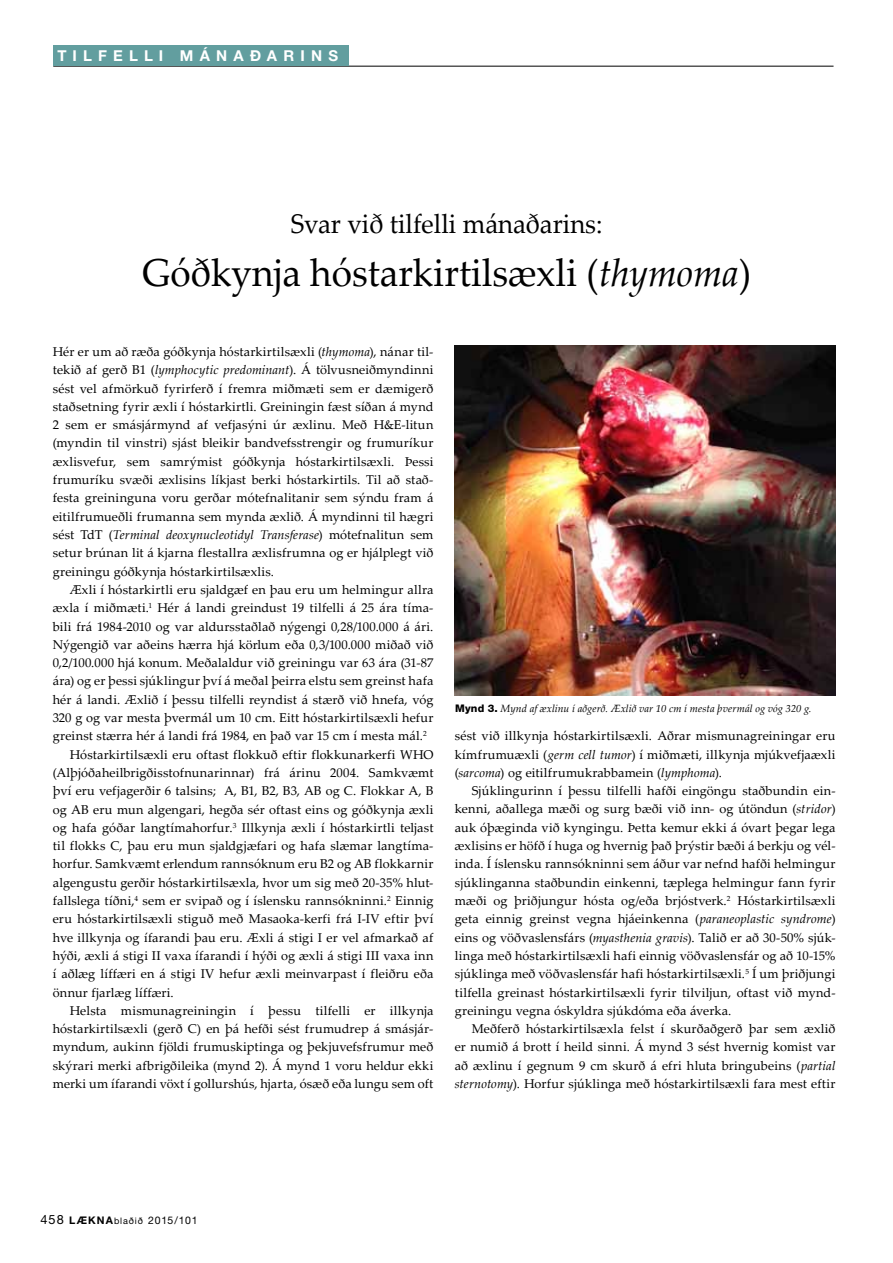
<style>
.page{position:relative;width:893px;height:1263px;background:#fff}
.page>*{position:absolute;margin:0;border:0;box-sizing:border-box;transform-origin:0 0}
.t1{font:39px "Palatino Linotype";color:#000;scale:.95 1}
.t2{font:27px "Palatino Linotype";color:#000;scale:.95 1}
.t3{font:700 15px "Helvetica Neue";letter-spacing:.41em;color:#fff}
.t4{font:12.75px/18.3px "Palatino Linotype";letter-spacing:.015em;color:#000;text-align:justify}
.t5{font:italic 10.5px "Palatino Linotype";letter-spacing:.01em;color:#000}
.t6{font:10.5px "Helvetica Neue";letter-spacing:.065em;color:#000}
.s1{font-style:italic}
.s2{font-family:"Helvetica Neue";font-weight:800;font-style:normal}
.s3{font-size:12.75px}
.s4{font-weight:700}
.s5{font-size:9px}
</style>
<div class="page">
<hr style="left:53px;top:66px;width:780px;height:1px;background:#000">
<img style="left:455px;top:345px;width:381px;height:350px">
<div style="left:53px;top:45px;width:295px;height:21px;background:#629e9f"></div>
<p class="t3" style="left:57px;top:46px;width:282px">TILFELLI MÁNAÐARINS</p>
<h2 class="t2" style="left:291px;top:205px;width:330px">Svar við tilfelli mánaðarins:</h2>
<h1 class="t1" style="left:142px;top:245px;width:642px">Góðkynja hóstarkirtilsæxli (<span class="s1">thymoma</span>)</h1>
<p class="t4" style="left:53px;top:342px;width:382px">Hér er um að ræða góðkynja hóstarkirtilsæxli (<span class="s1">thymoma</span>), nánar til&shy;tekið af gerð B1 (<span class="s1">lymphocytic predominant</span>). Á tölvusneiðmyndinni sést vel afmörkuð fyrirferð í fremra miðmæti sem er dæmigerð staðsetning fyrir æxli í hóstarkirtli. Greiningin fæst síðan á mynd 2 sem er smásjármynd af vefjasýni úr æxlinu. Með H&amp;E-litun (myndin til vinstri) sjást bleikir bandvefsstrengir og frumuríkur æxlisvefur, sem samrýmist góðkynja hóstarkirtilsæxli. Þessi frumuríku svæði æxlisins líkjast berki hóstarkirtils. Til að stað&shy;festa greininguna voru gerðar mótefnalitanir sem sýndu fram á eitilfrumueðli frumanna sem mynda æxlið. Á myndinni til hægri sést TdT (<span class="s1">Terminal deoxynucleotidyl Transferase</span>) mótefnalitun sem setur brúnan lit á kjarna flestallra æxlisfrumna og er hjálplegt við greiningu góðkynja hóstarkirtilsæxlis.</p>
<p class="t4" style="left:70px;top:580px;width:365px">Æxli í hóstarkirtli eru sjaldgæf en þau eru um helmingur allra</p>
<p class="t4" style="left:53px;top:598px;width:382px">æxla í miðmæti.<sup>1</sup> Hér á landi greindust 19 tilfelli á 25 ára tíma-</p>
<p class="t4" style="left:53px;top:616px;width:382px">bili frá 1984-2010 og var aldursstaðlað nýgengi 0,28/100.000 á ári.</p>
<p class="t4" style="left:53px;top:635px;width:382px">Nýgengið var aðeins hærra hjá körlum eða 0,3/100.000 miðað við</p>
<p class="t4" style="left:53px;top:653px;width:382px">0,2/100.000 hjá konum. Meðalaldur við greiningu var 63 ára (31-87</p>
<p class="t4" style="left:53px;top:671px;width:382px">ára) og er þessi sjúklingur því á meðal þeirra elstu sem greinst hafa</p>
<p class="t4" style="left:53px;top:690px;width:382px">hér á landi. Æxlið í þessu tilfelli reyndist á stærð við hnefa, vóg</p>
<p class="t4" style="left:53px;top:708px;width:382px">320 g og var mesta þvermál um 10 cm. Eitt hóstarkirtilsæxli hefur</p>
<p class="t4" style="left:53px;top:726px;width:376px">greinst stærra hér á landi frá 1984, en það var 15 cm í mesta mál.<sup>2</sup></p>
<p class="t4" style="left:70px;top:745px;width:365px">Hóstarkirtilsæxli eru oftast flokkuð eftir flokkunarkerfi WHO</p>
<p class="t4" style="left:53px;top:763px;width:382px">(Alþjóðaheilbrigðisstofnunarinnar) frá árinu 2004. Samkvæmt</p>
<p class="t4" style="left:53px;top:781px;width:382px">því eru vefjagerðir 6 talsins; A, B1, B2, B3, AB og C. Flokkar A, B</p>
<p class="t4" style="left:53px;top:799px;width:382px">og AB eru mun algengari, hegða sér oftast eins og góðkynja æxli</p>
<p class="t4" style="left:53px;top:818px;width:382px">og hafa góðar langtímahorfur.<sup>3</sup> Illkynja æxli í hóstarkirtli teljast</p>
<p class="t4" style="left:53px;top:836px;width:382px">til flokks C, þau eru mun sjaldgjæfari og hafa slæmar langtíma-</p>
<p class="t4" style="left:53px;top:854px;width:382px">horfur. Samkvæmt erlendum rannsóknum eru B2 og AB flokkarnir</p>
<p class="t4" style="left:53px;top:873px;width:382px">algengustu gerðir hóstarkirtilsæxla, hvor um sig með 20-35% hlut-</p>
<p class="t4" style="left:53px;top:891px;width:382px">fallslega tíðni,<sup>4</sup> sem er svipað og í íslensku rannsókninni.<sup>2</sup> Einnig</p>
<p class="t4" style="left:53px;top:909px;width:382px">eru hóstarkirtilsæxli stiguð með Masaoka-kerfi frá I-IV eftir því</p>
<p class="t4" style="left:53px;top:928px;width:382px">hve illkynja og ífarandi þau eru. Æxli á stigi I er vel afmarkað af</p>
<p class="t4" style="left:53px;top:946px;width:382px">hýði, æxli á stigi II vaxa ífarandi í hýði og æxli á stigi III vaxa inn</p>
<p class="t4" style="left:53px;top:964px;width:382px">í aðlæg líffæri en á stigi IV hefur æxli meinvarpast í fleiðru eða</p>
<p class="t4" style="left:53px;top:982px;width:123px">önnur fjarlæg líffæri.</p>
<p class="t4" style="left:70px;top:1001px;width:365px">Helsta mismunagreiningin í þessu tilfelli er illkynja</p>
<p class="t4" style="left:53px;top:1019px;width:382px">hóstarkirtilsæxli (gerð C) en þá hefði sést frumudrep á smásjár-</p>
<p class="t4" style="left:53px;top:1037px;width:382px">myndum, aukinn fjöldi frumuskiptinga og þekjuvefsfrumur með</p>
<p class="t4" style="left:53px;top:1056px;width:382px">skýrari merki afbrigðileika (mynd 2). Á mynd 1 voru heldur ekki</p>
<p class="t4" style="left:53px;top:1074px;width:382px">merki um ífarandi vöxt í gollurshús, hjarta, ósæð eða lungu sem oft</p>
<p class="t5" style="left:455px;top:701px;width:358px"><span class="s2">Mynd 3.</span> Mynd af æxlinu í aðgerð. Æxlið var 10 cm í mesta þvermál og vóg 320 g.</p>
<p class="t4" style="left:455px;top:726px;width:382px">sést við illkynja hóstarkirtilsæxli. Aðrar mismunagreiningar eru kímfrumuæxli (<span class="s1">germ cell tumor</span>) í miðmæti, illkynja mjúkvefjaæxli (<span class="s1">sarcoma</span>) og eitilfrumukrabbamein (<span class="s1">lymphoma</span>).</p>
<p class="t4" style="left:455px;top:781px;width:382px;text-indent:17px">Sjúklingurinn í þessu tilfelli hafði eingöngu staðbundin ein&shy;kenni, aðallega mæði og surg bæði við inn- og útöndun (<span class="s1">stridor</span>) auk óþæginda við kyngingu. Þetta kemur ekki á óvart þegar lega æxlisins er höfð í huga og hvernig það þrýstir bæði á berkju og vél&shy;inda. Í íslensku rannsókninni sem áður var nefnd hafði helmingur sjúklinganna staðbundin einkenni, tæplega helmingur fann fyrir mæði og þriðjungur hósta og/eða brjóstverk.<sup>2</sup> Hóstarkirtilsæxli geta einnig greinst vegna hjáeinkenna (<span class="s1">paraneoplastic syndrome</span>) eins og vöðvaslensfárs (<span class="s1">myasthenia gravis</span>). Talið er að 30-50% sjúk&shy;linga með hóstarkirtilsæxli hafi einnig vöðvaslensfár og að 10-15% sjúklinga með vöðvaslensfár hafi hóstarkirtilsæxli.<sup>5</sup> Í um þriðjungi tilfella greinast hóstarkirtilsæxli fyrir tilviljun, oftast við mynd&shy;greiningu vegna óskyldra sjúkdóma eða áverka.</p>
<p class="t4" style="left:455px;top:1019px;width:382px;text-indent:17px">Meðferð hóstarkirtilsæxla felst í skurðaðgerð þar sem æxlið er numið á brott í heild sinni. Á mynd 3 sést hvernig komist var að æxlinu í gegnum 9 cm skurð á efri hluta bringubeins (<span class="s1">partial sternotomy</span>). Horfur sjúklinga með hóstarkirtilsæxli fara mest eftir</p>
<p class="t6" style="left:40px;top:1214px;width:159px"><span class="s3">458</span> <span class="s4">LÆKNA</span><span class="s5">blaðið</span> 2015/101</p>
</div>
